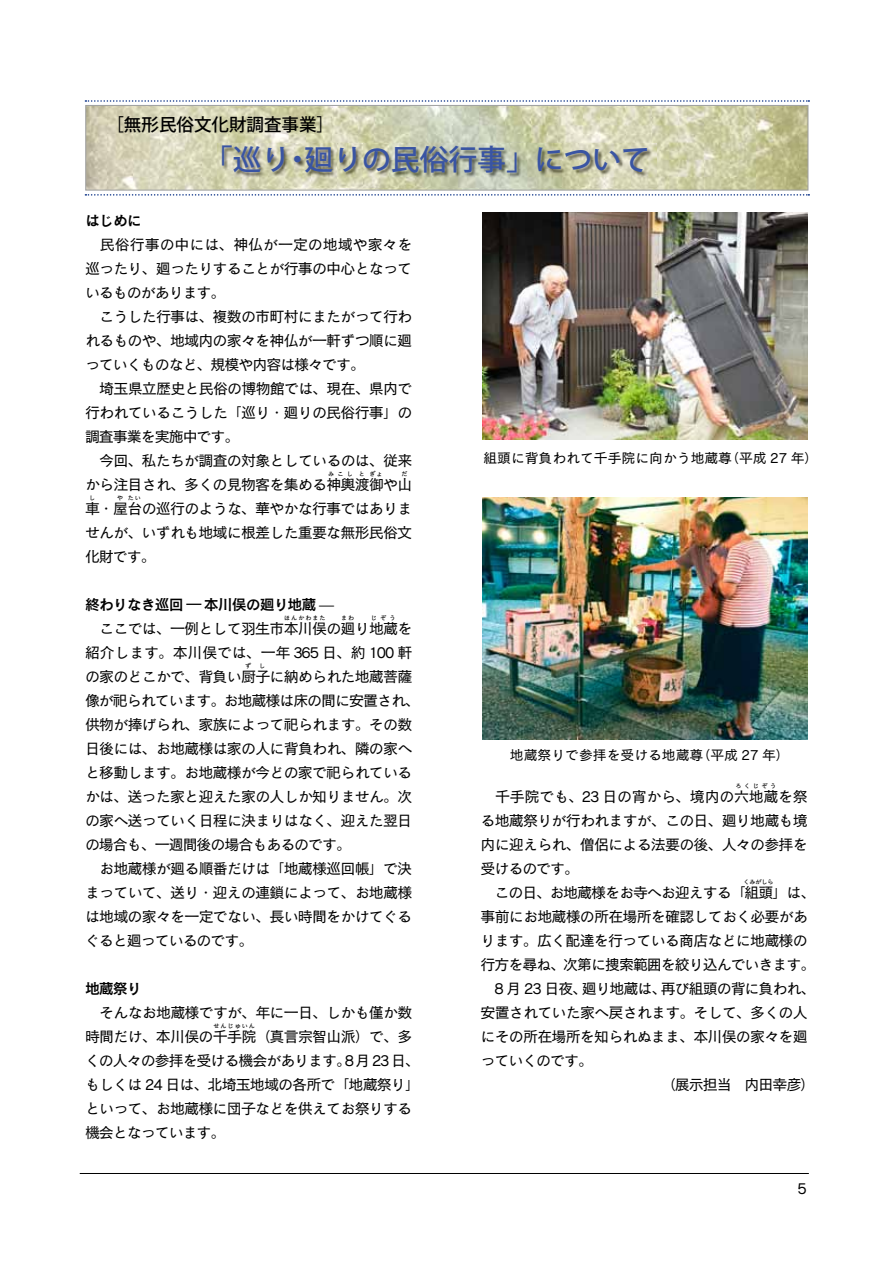
<style>
.page{position:relative;width:893px;height:1263px;background:#fff}
.page>*{position:absolute;margin:0;border:0;box-sizing:border-box;transform-origin:0 0}
.t1{font:28.8px "Koz Go Pro Medium 90 pv RKSJ H";color:#3954a3}
.t2{font:17.55px "Koz Go Pro Medium 90 pv RKSJ H";color:#000}
.t3{font:15px/24px "Cezanne Pro N M";letter-spacing:-.055em;color:#000}
.t4{font:15px "Cezanne Pro N DB";letter-spacing:-.07em;color:#000}
.t5{font:15px "Cezanne Pro N M";letter-spacing:-.02em;color:#000}
.t6{font:15px "Cezanne Pro M";color:#000}
.t7{font:13.8px "Cezanne Pro M";color:#000}
.t8{font:6px "Cezanne Pro N M";letter-spacing:.18em;color:#000}
</style>
<div class="page">
<hr style="left:80px;top:1173px;width:729px;height:1px;background:#000">
<img style="left:88px;top:107px;width:718px;height:81px">
<img style="left:217px;top:144px;width:439px;height:43px">
<div style="left:86px;top:105px;width:722px;height:85px;border:1px solid #9fa0a0"></div>
<svg style="left:85px;top:100px;width:724px;height:2px"></svg>
<svg style="left:85px;top:194px;width:724px;height:2px"></svg>
<img style="left:483px;top:213px;width:325px;height:226px">
<img style="left:483px;top:497px;width:325px;height:243px">
<p class="t2" style="left:106px;top:113px;width:229px">［無形民俗文化財調査事業］</p>
<h1 class="t1" style="left:204px;top:141px;width:447px">「巡り・廻りの民俗行事」について</h1>
<p class="t4" style="left:85px;top:211px;width:58px">はじめに</p>
<p class="t3" style="left:85px;top:232px;width:329px">　民俗行事の中には、神仏が一定の地域や家々を巡ったり、廻ったりすることが行事の中心となっているものがあります。<br>　こうした行事は、複数の市町村にまたがって行われるものや、地域内の家々を神仏が一軒ずつ順に廻っていくものなど、規模や内容は様々です。<br>　埼玉県立歴史と民俗の博物館では、現在、県内で行われているこうした「巡り・廻りの民俗行事」の調査事業を実施中です。<br>　今回、私たちが調査の対象としているのは、従来から注目され、多くの見物客を集める神輿渡御や山</p>
<p class="t8" style="left:328px;top:470px;width:26px">みこし</p>
<p class="t8" style="left:359px;top:470px;width:7px">と</p>
<p class="t8" style="left:370px;top:470px;width:14px">ぎょ</p>
<p class="t8" style="left:401px;top:470px;width:7px">だ</p>
<p class="t3" style="left:85px;top:496px;width:329px">車・屋台の巡行のような、華やかな行事ではありま</p>
<p class="t8" style="left:89px;top:494px;width:7px">し</p>
<p class="t8" style="left:117px;top:494px;width:7px">や</p>
<p class="t8" style="left:128px;top:494px;width:14px">たい</p>
<p class="t3" style="left:85px;top:520px;width:329px">せんが、いずれも地域に根差した重要な無形民俗文化財です。</p>
<p class="t4" style="left:85px;top:595px;width:251px">終わりなき巡回 ― 本川俣の廻り地蔵 —</p>
<p class="t3" style="left:85px;top:616px;width:329px">　ここでは、一例として羽生市本川俣の廻り地蔵を</p>
<p class="t8" style="left:284px;top:614px;width:43px">ほんかわまた</p>
<p class="t8" style="left:341px;top:614px;width:14px">まわ</p>
<p class="t8" style="left:371px;top:614px;width:26px">じぞう</p>
<p class="t3" style="left:85px;top:640px;width:329px">紹介します。本川俣では、一年 365 日、約 100 軒の家のどこかで、背負い厨子に納められた地蔵菩薩</p>
<p class="t8" style="left:245px;top:662px;width:7px">ず</p>
<p class="t8" style="left:259px;top:662px;width:7px">し</p>
<p class="t3" style="left:85px;top:688px;width:336px">像が祀られています。お地蔵様は床の間に安置され、供物が捧げられ、家族によって祀られます。その数日後には、お地蔵様は家の人に背負われ、隣の家へと移動します。お地蔵様が今どの家で祀られているかは、送った家と迎えた家の人しか知りません。次の家へ送っていく日程に決まりはなく、迎えた翌日の場合も、一週間後の場合もあるのです。<br>　お地蔵様が廻る順番だけは「地蔵様巡回帳」で決まっていて、送り・迎えの連鎖によって、お地蔵様は地域の家々を一定でない、長い時間をかけてぐるぐると廻っているのです。</p>
<p class="t4" style="left:85px;top:979px;width:58px">地蔵祭り</p>
<p class="t3" style="left:85px;top:1000px;width:329px">　そんなお地蔵様ですが、年に一日、しかも僅か数時間だけ、本川俣の千手院（真言宗智山派）で、多</p>
<p class="t8" style="left:213px;top:1022px;width:43px">せんじゅいん</p>
<p class="t3" style="left:85px;top:1048px;width:337px">くの人々の参拝を受ける機会があります。8 月 23 日、もしくは 24 日は、北埼玉地域の各所で「地蔵祭り」といって、お地蔵様に団子などを供えてお祭りする機会となっています。</p>
<p class="t7" style="left:483px;top:449px;width:336px">組頭に背負われて千手院に向かう地蔵尊（平成 27 年）</p>
<p class="t7" style="left:510px;top:746px;width:281px">地蔵祭りで参拝を受ける地蔵尊（平成 27 年）</p>
<p class="t8" style="left:735px;top:782px;width:42px">ろくじぞう</p>
<p class="t3" style="left:480px;top:808px;width:336px">る地蔵祭りが行われますが、この日、廻り地蔵も境内に迎えられ、僧侶による法要の後、人々の参拝を受けるのです。<br>　この日、お地蔵様をお寺へお迎えする「組頭」は、</p>
<p class="t5" style="left:480px;top:787px;width:329px">　千手院でも、23 日の宵から、境内の六地蔵を祭</p>
<p class="t8" style="left:744px;top:878px;width:32px">くみがしら</p>
<p class="t3" style="left:480px;top:904px;width:329px">事前にお地蔵様の所在場所を確認しておく必要があ</p>
<p class="t3" style="left:480px;top:928px;width:329px">ります。広く配達を行っている商店などに地蔵様の</p>
<p class="t3" style="left:480px;top:952px;width:336px">行方を尋ね、次第に捜索範囲を絞り込んでいきます。</p>
<p class="t3" style="left:480px;top:976px;width:336px">　8 月 23 日夜、廻り地蔵は、再び組頭の背に負われ、</p>
<p class="t3" style="left:480px;top:1000px;width:329px">安置されていた家へ戻されます。そして、多くの人</p>
<p class="t3" style="left:480px;top:1024px;width:329px">にその所在場所を知られぬまま、本川俣の家々を廻</p>
<p class="t3" style="left:480px;top:1048px;width:114px">っていくのです。</p>
<p class="t3" style="left:654px;top:1072px;width:162px">　（展示担当　内田幸彦）</p>
<p class="t6" style="left:798px;top:1179px;width:11px">5</p>
</div>
